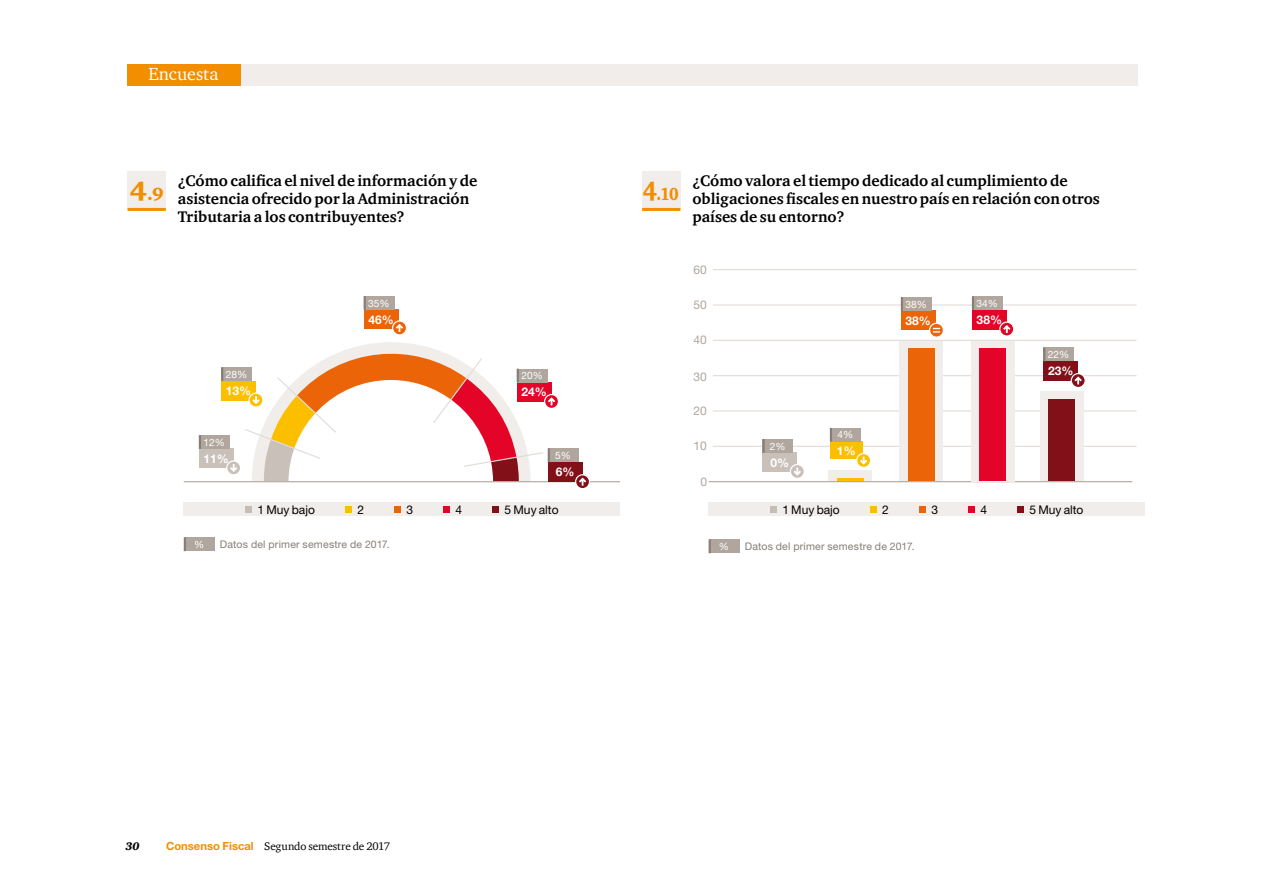
<style>
.page{position:relative;width:1263px;height:893px;background:#fff}
.page>*{position:absolute;margin:0;border:0;box-sizing:border-box;transform-origin:0 0}
.t1{font:18px "ITC Charter Com";letter-spacing:.005em;color:#fff}
.t2{font:900 18px "Charter IT Cby BT";color:#f28e00;scale:.83 1}
.t3{font:900 18px "Charter IT Cby BT";color:#f28e00}
.t4{font:700 15.75px/18px "ITC Charter Com";color:#000}
.t5{font:12px "Helvetica Neue LT Std";color:#000}
.t6{font:700 12px "Helvetica Neue LT Std";color:#fff}
.t7{font:12px "Helvetica Neue LT Std";color:#b0a69d}
.t8{font:11.25px "ITC Charter Com";letter-spacing:-.01em;color:#000}
.t9{font:italic 900 11.25px "ITC Charter Com";color:#000}
.t10{font:10.5px "Helvetica Neue LT Std";letter-spacing:.02em;color:#867e77}
.t11{font:10.2px "Helvetica Neue LT Std";color:#fff}
.s1{font-size:27px}
.s2{font-family:"Helvetica Neue LT Std";font-weight:700;color:#f28e00}
</style>
<div class="page">
<div style="left:221px;top:381px;width:35px;height:19px;background:#fcbf00"></div>
<div style="left:364px;top:310px;width:34px;height:19px;background:#ec6408"></div>
<div style="left:128px;top:171px;width:38px;height:38px;background:#f0edeb"></div>
<hr style="left:128px;top:208px;width:38px;height:3px;background:#f28e00">
<div style="left:184px;top:502px;width:436px;height:14px;background:#f0edeb"></div>
<div style="left:245px;top:506px;width:7px;height:7px;background:#c5bcb5"></div>
<div style="left:345px;top:506px;width:6px;height:7px;background:#fcbf00"></div>
<div style="left:394px;top:506px;width:6px;height:7px;background:#ec6408"></div>
<div style="left:443px;top:506px;width:6px;height:7px;background:#e40428"></div>
<div style="left:492px;top:506px;width:7px;height:7px;background:#821018"></div>
<div style="left:199px;top:449px;width:35px;height:19px;background:#c9c1b9"></div>
<div style="left:127px;top:64px;width:114px;height:22px;background:#f28e00"></div>
<div style="left:241px;top:64px;width:896px;height:22px;background:#f0edeb"></div>
<div style="left:199px;top:435px;width:31px;height:14px;background:#b0a69d"></div>
<svg style="left:199px;top:435px;width:2px;height:14px"></svg>
<div style="left:221px;top:367px;width:31px;height:14px;background:#b0a69d"></div>
<svg style="left:221px;top:367px;width:2px;height:14px"></svg>
<div style="left:364px;top:296px;width:30px;height:14px;background:#b0a69d"></div>
<svg style="left:364px;top:296px;width:2px;height:14px"></svg>
<svg style="left:227px;top:461px;width:14px;height:14px"></svg>
<div style="left:226px;top:460px;width:15px;height:15px;border:1px solid #fff;border-radius:50%"></div>
<svg style="left:230px;top:464px;width:7px;height:8px"></svg>
<svg style="left:393px;top:321px;width:13px;height:14px"></svg>
<div style="left:392px;top:320px;width:15px;height:15px;border:1px solid #fff;border-radius:50%"></div>
<svg style="left:545px;top:395px;width:13px;height:13px"></svg>
<div style="left:544px;top:394px;width:15px;height:15px;border:1px solid #fff;border-radius:50%"></div>
<div style="left:184px;top:537px;width:31px;height:14px;background:#b0a69d"></div>
<svg style="left:184px;top:537px;width:2px;height:14px"></svg>
<hr style="left:184px;top:481px;width:436px;height:1px;background:#b0a69d">
<div style="left:548px;top:462px;width:35px;height:19px;background:#821018"></div>
<div style="left:548px;top:448px;width:30px;height:14px;background:#b0a69d"></div>
<svg style="left:244px;top:324px;width:311px;height:159px"></svg>
<svg style="left:576px;top:475px;width:13px;height:14px"></svg>
<div style="left:575px;top:474px;width:15px;height:15px;border:1px solid #fff;border-radius:50%"></div>
<svg style="left:579px;top:478px;width:7px;height:7px"></svg>
<div style="left:642px;top:171px;width:38px;height:38px;background:#f0edeb"></div>
<hr style="left:642px;top:208px;width:38px;height:3px;background:#f28e00">
<hr style="left:713px;top:269px;width:423px;height:1px;background:#e1dcd7">
<hr style="left:713px;top:304px;width:423px;height:2px;background:#e1dcd7">
<hr style="left:713px;top:340px;width:423px;height:1px;background:#e1dcd7">
<hr style="left:713px;top:375px;width:423px;height:1px;background:#e1dcd7">
<hr style="left:713px;top:410px;width:423px;height:2px;background:#e1dcd7">
<hr style="left:713px;top:446px;width:423px;height:1px;background:#e1dcd7">
<div style="left:829px;top:471px;width:43px;height:10px;background:#f0edeb"></div>
<div style="left:900px;top:341px;width:43px;height:140px;background:#f0edeb"></div>
<div style="left:1040px;top:391px;width:43px;height:90px;background:#f0edeb"></div>
<div style="left:908px;top:348px;width:26px;height:133px;background:#ec6408"></div>
<hr style="left:837px;top:478px;width:26px;height:3px;background:#fcbf00">
<div style="left:1049px;top:399px;width:26px;height:82px;background:#821018"></div>
<hr style="left:709px;top:481px;width:423px;height:1px;background:#b0a69d">
<div style="left:762px;top:453px;width:35px;height:19px;background:#c9c1b9"></div>
<div style="left:790px;top:464px;width:14px;height:14px;background:#c9c1b9;border-radius:50%"></div>
<div style="left:790px;top:464px;width:15px;height:15px;border:1px solid #fff;border-radius:50%"></div>
<svg style="left:794px;top:468px;width:7px;height:7px"></svg>
<div style="left:762px;top:439px;width:31px;height:14px;background:#b0a69d"></div>
<hr style="left:762px;top:439px;width:3px;height:14px;background:#867e77">
<div style="left:830px;top:442px;width:32px;height:17px;background:#fcbf00"></div>
<div style="left:830px;top:428px;width:31px;height:14px;background:#b0a69d"></div>
<svg style="left:830px;top:428px;width:2px;height:14px"></svg>
<svg style="left:857px;top:454px;width:13px;height:13px"></svg>
<div style="left:856px;top:453px;width:15px;height:15px;border:1px solid #fff;border-radius:50%"></div>
<svg style="left:860px;top:457px;width:7px;height:7px"></svg>
<div style="left:901px;top:311px;width:34px;height:19px;background:#ec6408"></div>
<div style="left:901px;top:297px;width:31px;height:14px;background:#b0a69d"></div>
<svg style="left:901px;top:297px;width:2px;height:14px"></svg>
<div style="left:972px;top:310px;width:35px;height:19px;background:#e40428"></div>
<div style="left:972px;top:296px;width:31px;height:14px;background:#b0a69d"></div>
<svg style="left:972px;top:296px;width:2px;height:14px"></svg>
<svg style="left:1000px;top:322px;width:14px;height:14px"></svg>
<div style="left:999px;top:322px;width:15px;height:15px;border:1px solid #fff;border-radius:50%"></div>
<svg style="left:1003px;top:325px;width:7px;height:8px"></svg>
<div style="left:1043px;top:362px;width:35px;height:19px;background:#821018"></div>
<div style="left:1043px;top:348px;width:31px;height:13px;background:#b0a69d"></div>
<svg style="left:1043px;top:348px;width:2px;height:13px"></svg>
<svg style="left:1071px;top:374px;width:14px;height:13px"></svg>
<div style="left:1071px;top:373px;width:15px;height:15px;border:1px solid #fff;border-radius:50%"></div>
<svg style="left:1075px;top:377px;width:6px;height:7px"></svg>
<div style="left:709px;top:540px;width:30px;height:13px;background:#b0a69d"></div>
<svg style="left:709px;top:540px;width:2px;height:13px"></svg>
<svg style="left:929px;top:323px;width:14px;height:14px"></svg>
<div style="left:929px;top:323px;width:15px;height:15px;border:1px solid #fff;border-radius:50%"></div>
<svg style="left:933px;top:328px;width:7px;height:5px"></svg>
<div style="left:971px;top:341px;width:43px;height:140px;background:#f0edeb"></div>
<div style="left:980px;top:348px;width:26px;height:133px;background:#e40428"></div>
<div style="left:709px;top:502px;width:436px;height:14px;background:#f0edeb"></div>
<div style="left:770px;top:506px;width:6px;height:7px;background:#c5bcb5"></div>
<div style="left:870px;top:506px;width:6px;height:7px;background:#fcbf00"></div>
<div style="left:919px;top:506px;width:6px;height:7px;background:#ec6408"></div>
<div style="left:968px;top:506px;width:6px;height:7px;background:#e40428"></div>
<div style="left:1017px;top:506px;width:6px;height:7px;background:#821018"></div>
<p class="t1" style="left:148px;top:63px;width:72px">Encuesta</p>
<p class="t3" style="left:130px;top:183px;width:35px"><span class="s1">4</span>.9</p>
<p class="t4" style="left:178px;top:171px;width:301px">¿Cómo califica el nivel de información y de asistencia ofrecido por la Administración<br>Tributaria a los contribuyentes?</p>
<p class="t2" style="left:643px;top:183px;width:45px"><span class="s1">4</span>.10</p>
<p class="t4" style="left:692px;top:171px;width:409px">¿Cómo valora el tiempo dedicado al cumplimiento de obligaciones fiscales en nuestro país en relación con otros países de su entorno?</p>
<p class="t7" style="left:693px;top:262px;width:15px">60</p>
<p class="t11" style="left:368px;top:297px;width:23px">35%</p>
<p class="t7" style="left:693px;top:297px;width:15px">50</p>
<p class="t11" style="left:905px;top:298px;width:23px">38%</p>
<p class="t11" style="left:976px;top:297px;width:23px">34%</p>
<p class="t6" style="left:368px;top:312px;width:27px">46%</p>
<p class="t6" style="left:905px;top:313px;width:27px">38%</p>
<p class="t6" style="left:977px;top:312px;width:27px">38%</p>
<p class="t7" style="left:693px;top:333px;width:15px">40</p>
<p class="t11" style="left:1048px;top:348px;width:23px">22%</p>
<p class="t11" style="left:226px;top:368px;width:23px">28%</p>
<p class="t11" style="left:521px;top:369px;width:23px">20%</p>
<p class="t7" style="left:693px;top:369px;width:15px">30</p>
<p class="t6" style="left:1048px;top:364px;width:27px">23%</p>
<p class="t6" style="left:226px;top:383px;width:27px">13%</p>
<p class="t6" style="left:521px;top:385px;width:27px">24%</p>
<p class="t7" style="left:693px;top:404px;width:15px">20</p>
<p class="t11" style="left:203px;top:436px;width:23px">12%</p>
<p class="t6" style="left:204px;top:451px;width:27px">11%</p>
<p class="t11" style="left:555px;top:449px;width:17px">5%</p>
<p class="t6" style="left:556px;top:464px;width:20px">6%</p>
<p class="t7" style="left:693px;top:438px;width:15px">10</p>
<p class="t7" style="left:700px;top:474px;width:8px">0</p>
<p class="t11" style="left:770px;top:440px;width:17px">2%</p>
<p class="t6" style="left:770px;top:455px;width:20px">0%</p>
<p class="t11" style="left:837px;top:429px;width:17px">4%</p>
<p class="t6" style="left:837px;top:443px;width:20px">1%</p>
<p class="t5" style="left:258px;top:502px;width:59px">1 Muy bajo</p>
<p class="t5" style="left:357px;top:502px;width:8px">2</p>
<p class="t5" style="left:406px;top:502px;width:8px">3</p>
<p class="t5" style="left:456px;top:502px;width:8px">4</p>
<p class="t5" style="left:505px;top:502px;width:56px">5 Muy alto</p>
<p class="t5" style="left:782px;top:502px;width:59px">1 Muy bajo</p>
<p class="t5" style="left:882px;top:502px;width:8px">2</p>
<p class="t5" style="left:931px;top:502px;width:8px">3</p>
<p class="t5" style="left:980px;top:502px;width:8px">4</p>
<p class="t5" style="left:1029px;top:502px;width:56px">5 Muy alto</p>
<p class="t11" style="left:194px;top:538px;width:12px">%</p>
<p class="t10" style="left:220px;top:538px;width:171px">Datos del primer semestre de 2017.</p>
<p class="t11" style="left:719px;top:540px;width:12px">%</p>
<p class="t10" style="left:745px;top:540px;width:171px">Datos del primer semestre de 2017.</p>
<p class="t9" style="left:125px;top:840px;width:16px">30</p>
<p class="t8" style="left:166px;top:839px;width:225px"><span class="s2">Consenso Fiscal</span> Segundo semestre de 2017</p>
</div>
